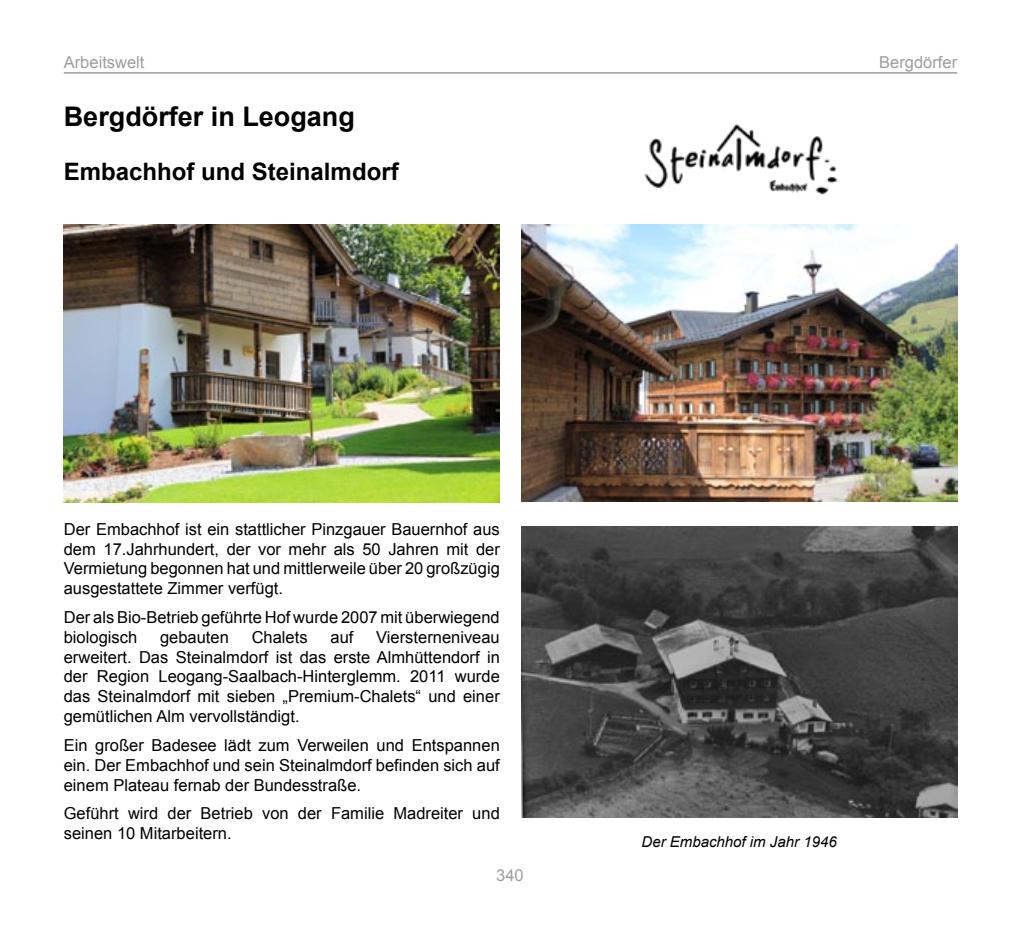
<style>
.page{position:relative;width:1021px;height:936px;background:#fff}
.page>*{position:absolute;margin:0;border:0;box-sizing:border-box;transform-origin:0 0}
.t1{font:700 27px "Arial";color:#000}
.t2{font:700 24px "Arial";color:#000}
.t3{font:16.5px/19.8px "Arial";color:#000;text-align:justify}
.t4{font:16.5px "Arial";color:#9c9e9f}
.t5{font:italic 15px "Arial";color:#000}
</style>
<div class="page">
<hr style="left:64px;top:72px;width:893px;height:2px;background:#9c9e9f">
<img style="left:64px;top:224px;width:436px;height:278px">
<img style="left:521px;top:224px;width:436px;height:277px">
<img style="left:644px;top:124px;width:194px;height:71px">
<img style="left:521px;top:526px;width:436px;height:291px">
<p class="t4" style="left:64px;top:51px;width:82px">Arbeitswelt</p>
<p class="t4" style="left:879px;top:51px;width:79px">Bergdörfer</p>
<h1 class="t1" style="left:64px;top:99px;width:293px">Bergdörfer in Leogang</h1>
<h2 class="t2" style="left:64px;top:156px;width:336px">Embachhof und Steinalmdorf</h2>
<p class="t3" style="left:64px;top:519px;width:437px">Der Embachhof ist ein stattlicher Pinzgauer Bauernhof aus dem 17.Jahrhundert, der vor mehr als 50 Jahren mit der Vermietung begonnen hat und mittlerweile über 20 großzügig ausgestattete Zimmer verfügt.</p>
<p class="t3" style="left:64px;top:607px;width:437px">Der als Bio-Betrieb geführte Hof wurde 2007 mit überwiegend biologisch</p>
<p class="t3" style="left:160px;top:627px;width:70px">gebauten</p>
<p class="t3" style="left:252px;top:627px;width:57px">Chalets</p>
<p class="t3" style="left:330px;top:627px;width:24px">auf</p>
<p class="t3" style="left:64px;top:627px;width:437px;text-indent:312px">Viersterneniveau erweitert. Das Steinalmdorf ist das erste Almhüttendorf in der Region Leogang-Saalbach-Hinterglemm. 2011 wurde das Steinalmdorf mit sieben „Premium-Chalets“ und einer gemütlichen Alm vervollständigt.</p>
<p class="t3" style="left:64px;top:735px;width:437px">Ein großer Badesee lädt zum Verweilen und Entspannen ein. Der Embachhof und sein Steinalmdorf befinden sich auf einem Plateau fernab der Bundesstraße.</p>
<p class="t3" style="left:64px;top:803px;width:437px">Geführt wird der Betrieb von der Familie Madreiter und seinen 10 Mitarbeitern.</p>
<p class="t4" style="left:496px;top:864px;width:29px">340</p>
<p class="t5" style="left:641px;top:831px;width:197px">Der Embachhof im Jahr 1946</p>
</div>
